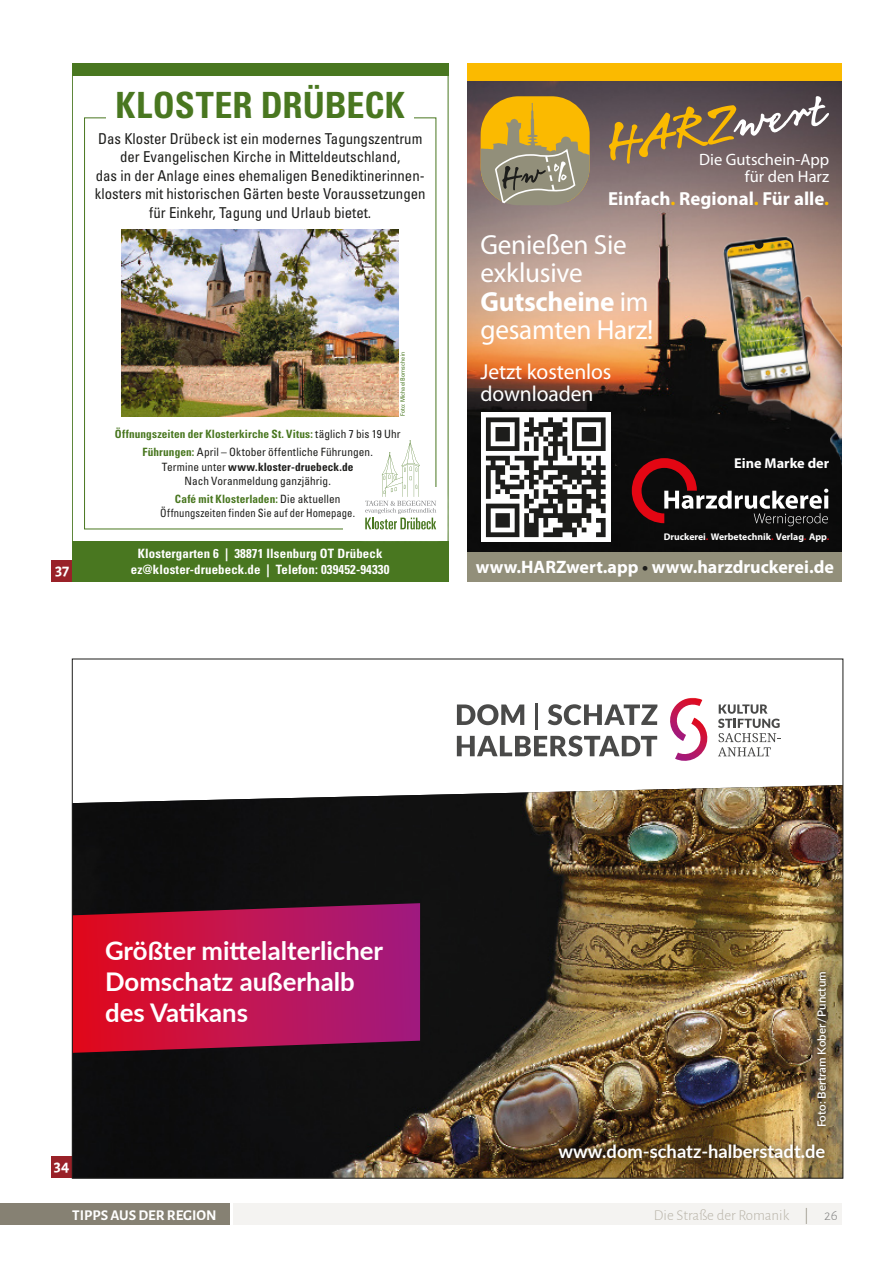
<style>
.page{position:relative;width:893px;height:1263px;background:#fff}
.page>*{position:absolute;margin:0;border:0;box-sizing:border-box;transform-origin:0 0}
.t1{font:50.7px "Notec LT Pro";color:#fbba00}
.t2{font:700 condensed 36.15px "Univers LT Std";color:#497720}
.t3{font:27.75px/28.5px "Myriad Pro";letter-spacing:-.01em;color:#fff}
.t4{font:700 25.8px/30.9px "Lato";color:#fff}
.t5{font:21.75px/22.5px "Myriad Pro";letter-spacing:-.005em;color:#fff}
.t6{font:700 18.9px "Myriad Pro";color:#fff}
.t7{font:700 18.3px "Lato";color:#fff}
.t8{font:700 18px "Myriad Pro";color:#fff}
.t9{font:700 16.65px "Alegreya Sans";color:#fff}
.t10{font:16.5px "Myriad Pro";color:#fff}
.t11{font:700 16.5px "Alegreya Sans";color:#fff}
.t12{font:condensed 15px/18.6px "Univers LT Std";color:#1d1d1b;text-align:center}
.t13{font:300 15px "Alegreya Sans";color:#bab5aa}
.t14{font:700 15px "Alegreya Sans";color:#fff}
.t15{font:700 14.25px "Myriad Pro";color:#fff}
.t16{font:700 condensed 12.9px/15.8px "Univers LT Std";letter-spacing:.01em;color:#fff;text-align:center}
.t17{font:condensed 11.4px/14.2px "Univers LT Std";letter-spacing:.005em;color:#1d1d1b;text-align:center}
.t18{font:600 11.4px "Lato";color:#fff}
.t19{font:700 9.75px "Myriad Pro";color:#fff}
.t20{font:condensed 6px "Univers LT Std";letter-spacing:.02em;color:#497720}
.s1{font-weight:700;color:#497720}
.s2{font-weight:700}
.s3{color:#fff}
.s4{color:#fbba00}
.s5{color:#e30613}
.s6{color:#1d1d1b}
.s7{color:#868173}
.s8{color:#878787}
</style>
<div class="page">
<div style="left:0;top:1203px;width:230px;height:22px;background:#868173"></div>
<div style="left:234px;top:1203px;width:608px;height:22px;background:#f4f3f1"></div>
<div style="left:51px;top:561px;width:22px;height:21px;background:#992128"></div>
<div style="left:72px;top:64px;width:376px;height:12px;background:#497720"></div>
<div style="left:72px;top:541px;width:376px;height:41px;background:#497720"></div>
<img style="left:122px;top:230px;width:277px;height:186px">
<div style="left:352px;top:427px;width:96px;height:116px;background:#fff"></div>
<svg style="left:365px;top:440px;width:71px;height:89px"></svg>
<div style="left:51px;top:1156px;width:21px;height:21px;background:#992128"></div>
<svg style="left:718px;top:704px;width:62px;height:52px"></svg>
<svg style="left:457px;top:704px;width:67px;height:21px"></svg>
<hr style="left:535px;top:703px;width:3px;height:27px;background:#4a4a49">
<svg style="left:548px;top:704px;width:109px;height:21px"></svg>
<svg style="left:457px;top:736px;width:200px;height:20px"></svg>
<img style="left:675px;top:724px;width:33px;height:37px">
<img style="left:670px;top:698px;width:32px;height:43px">
<img style="left:74px;top:785px;width:767px;height:391px">
<div style="left:551px;top:1136px;width:281px;height:30px;background:#1d1d1b;opacity:.75"></div>
<div style="left:810px;top:964px;width:24px;height:171px;background:#1d1d1b;opacity:.75"></div>
<svg style="left:74px;top:903px;width:346px;height:150px;background:#b2134a"></svg>
<img style="left:468px;top:81px;width:374px;height:471px">
<div style="left:481px;top:413px;width:129px;height:129px;background:#fff"></div>
<svg style="left:486px;top:417px;width:120px;height:120px"></svg>
<img style="left:702px;top:207px;width:140px;height:271px">
<img style="left:727px;top:240px;width:82px;height:146px">
<div style="left:754px;top:240px;width:10px;height:9px;background:#1d1d1b;border-radius:4px"></div>
<div style="left:468px;top:552px;width:374px;height:30px;background:#928f7a"></div>
<div style="left:468px;top:64px;width:374px;height:17px;background:#fbba00"></div>
<svg style="left:481px;top:96px;width:109px;height:109px;background:#b69b4e"></svg>
<svg style="left:632px;top:458px;width:196px;height:68px;background:#3a2527"></svg>
<h2 class="t2" style="left:115px;top:83px;width:291px">KLOSTER DRÜBECK</h2>
<p class="t12" style="left:95px;top:129px;width:332px">Das Kloster Drübeck ist ein modernes Tagungszentrum der Evangelischen Kirche in Mitteldeutschland,<br>das in der Anlage eines ehemaligen Benediktinerinnen&shy;klosters mit historischen Gärten beste Voraussetzungen für Einkehr, Tagung und Urlaub bietet.</p>
<h3 class="t9" style="left:55px;top:558px;width:16px">37</h3>
<p class="t20" style="left:399px;top:416px;width:66px;rotate:-90deg">Foto: Michael Bornschein</p>
<p class="t17" style="left:115px;top:425px;width:287px;line-height:18.3px"><span class="s1">Öffnungszeiten der Klosterkirche St. Vitus:</span> täglich 7 bis 19 Uhr<br><span class="s1">Führungen:</span> April – Oktober öffentliche Führungen.</p>
<p class="t17" style="left:162px;top:459px;width:193px">Termine unter <span class="s2">www.kloster-druebeck.de<br></span>Nach Voranmeldung ganzjährig.</p>
<p class="t17" style="left:160px;top:492px;width:196px"><span class="s1">Café mit Klosterladen:</span> Die aktuellen<br>Öffnungszeiten finden Sie auf der Homepage.</p>
<p class="t16" style="left:131px;top:546px;width:260px">Klostergarten 6 | 38871 Ilsenburg OT Drübeck ez@kloster-druebeck.de | Telefon: 039452-94330</p>
<h1 class="t1" style="left:598px;top:105px;width:223px;rotate:-10deg">HARZ<span class="s3">wert</span></h1>
<h3 class="t10" style="left:745px;top:168px;width:86px">für den Harz</h3>
<h3 class="t6" style="left:608px;top:188px;width:222px">Einfach<span class="s4">.</span> Regional<span class="s4">.</span> Für alle<span class="s4">.</span></h3>
<h3 class="t10" style="left:699px;top:150px;width:131px">Die Gutschein-App</h3>
<h3 class="t3" style="left:480px;top:231px;width:174px">Genießen Sie exklusive<br><span class="s2">Gutscheine</span> im gesamten Harz!</h3>
<h3 class="t5" style="left:480px;top:361px;width:132px">Jetzt kostenlos downloaden</h3>
<p class="t15" style="left:734px;top:455px;width:96px">Eine Marke der</p>
<p class="t19" style="left:664px;top:531px;width:167px">Druckerei<span class="s5">.</span> Werbetechnik<span class="s5">.</span> Verlag<span class="s5">.</span> App<span class="s5">.</span></p>
<h3 class="t8" style="left:476px;top:557px;width:360px">www.HARZwert.app <span class="s6">•</span> www.harzdruckerei.de</h3>
<h3 class="t4" style="left:105px;top:934px;width:280px">Größter mittelalterlicher<br>Domschatz außerhalb des Vatikans</h3>
<h3 class="t11" style="left:54px;top:1153px;width:17px">34</h3>
<p class="t18" style="left:813px;top:1127px;width:157px;rotate:-90deg">Foto: Bertram Kober/Punctum</p>
<h3 class="t7" style="left:558px;top:1138px;width:268px">www.dom-schatz-halberstadt.de</h3>
<h3 class="t14" style="left:72px;top:1204px;width:146px">TIPPS AUS DER REGION</h3>
<h3 class="t13" style="left:654px;top:1205px;width:185px">Die Straße der Romanik <span class="s7">|</span> <span class="s8">26</span></h3>
</div>
